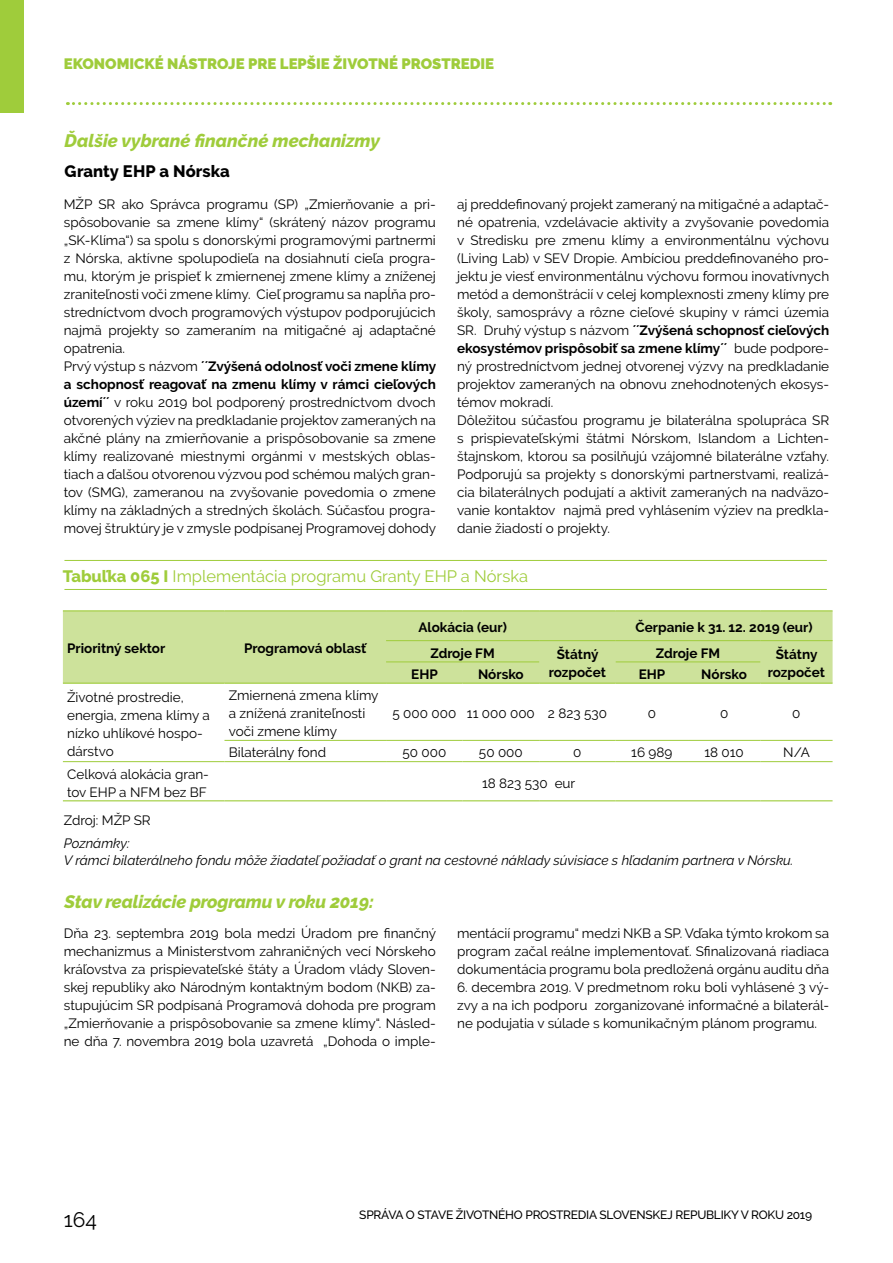
<style>
.page{position:relative;width:893px;height:1263px;background:#fff}
.page>*{position:absolute;margin:0;border:0;box-sizing:border-box;transform-origin:0 0}
.t1{font:21px "Raleway";color:#000}
.t2{font:italic 800 18px "Raleway";letter-spacing:-.01em;color:#9fcc3b}
.t3{font:16.5px "Raleway";color:#9fcc3b}
.t4{font:800 16.5px "Raleway";letter-spacing:.005em;color:#000}
.t5{font:900 15px "Raleway";color:#9fcc3b}
.t6{font:13.5px/18px "Raleway";color:#000}
.t7{font:700 13.5px/18px "Raleway";color:#000;text-align:center}
.t8{font:italic 13.5px/16.2px "Raleway";color:#000}
.t9{font:500 12px "Raleway";letter-spacing:-.02em;color:#000}
.s1{font-weight:700}
.s2{font-weight:800}
</style>
<div class="page">
<svg style="left:67px;top:102px;width:764px;height:3px"></svg>
<div style="left:0;top:0;width:23px;height:113px;background:#9fcc3b"></div>
<hr style="left:64px;top:560px;width:763px;height:1px;background:#9fcc3b">
<hr style="left:64px;top:589px;width:763px;height:1px;background:#9fcc3b">
<div style="left:63px;top:611px;width:770px;height:72px;background:#cde29b"></div>
<hr style="left:63px;top:610px;width:161px;height:1px;background:#9fcc3b">
<hr style="left:224px;top:610px;width:162px;height:1px;background:#9fcc3b">
<hr style="left:386px;top:610px;width:77px;height:1px;background:#9fcc3b">
<hr style="left:463px;top:610px;width:76px;height:1px;background:#9fcc3b">
<hr style="left:539px;top:610px;width:77px;height:1px;background:#9fcc3b">
<hr style="left:616px;top:610px;width:72px;height:1px;background:#9fcc3b">
<hr style="left:688px;top:610px;width:72px;height:1px;background:#9fcc3b">
<hr style="left:760px;top:610px;width:73px;height:1px;background:#9fcc3b">
<hr style="left:63px;top:683px;width:161px;height:1px;background:#9fcc3b">
<hr style="left:224px;top:683px;width:162px;height:1px;background:#9fcc3b">
<hr style="left:386px;top:683px;width:77px;height:1px;background:#9fcc3b">
<hr style="left:463px;top:683px;width:76px;height:1px;background:#9fcc3b">
<hr style="left:539px;top:683px;width:77px;height:1px;background:#9fcc3b">
<hr style="left:616px;top:683px;width:72px;height:1px;background:#9fcc3b">
<hr style="left:688px;top:683px;width:72px;height:1px;background:#9fcc3b">
<hr style="left:760px;top:683px;width:73px;height:1px;background:#9fcc3b">
<hr style="left:63px;top:800px;width:161px;height:1px;background:#9fcc3b">
<hr style="left:224px;top:800px;width:162px;height:1px;background:#9fcc3b">
<hr style="left:386px;top:800px;width:77px;height:1px;background:#9fcc3b">
<hr style="left:463px;top:800px;width:76px;height:1px;background:#9fcc3b">
<hr style="left:539px;top:800px;width:77px;height:1px;background:#9fcc3b">
<hr style="left:616px;top:800px;width:72px;height:1px;background:#9fcc3b">
<hr style="left:688px;top:800px;width:72px;height:1px;background:#9fcc3b">
<hr style="left:760px;top:800px;width:73px;height:1px;background:#9fcc3b">
<hr style="left:386px;top:640px;width:77px;height:1px;background:#9fcc3b">
<hr style="left:463px;top:640px;width:76px;height:1px;background:#9fcc3b">
<hr style="left:539px;top:640px;width:77px;height:1px;background:#9fcc3b">
<hr style="left:616px;top:640px;width:72px;height:1px;background:#9fcc3b">
<hr style="left:688px;top:640px;width:72px;height:1px;background:#9fcc3b">
<hr style="left:760px;top:640px;width:73px;height:1px;background:#9fcc3b">
<hr style="left:386px;top:662px;width:77px;height:1px;background:#9fcc3b">
<hr style="left:463px;top:662px;width:76px;height:1px;background:#9fcc3b">
<hr style="left:616px;top:662px;width:72px;height:1px;background:#9fcc3b">
<hr style="left:688px;top:662px;width:72px;height:1px;background:#9fcc3b">
<hr style="left:224px;top:740px;width:162px;height:1px;background:#9fcc3b">
<hr style="left:386px;top:740px;width:77px;height:1px;background:#9fcc3b">
<hr style="left:463px;top:740px;width:76px;height:1px;background:#9fcc3b">
<hr style="left:539px;top:740px;width:77px;height:1px;background:#9fcc3b">
<hr style="left:616px;top:740px;width:72px;height:1px;background:#9fcc3b">
<hr style="left:688px;top:740px;width:72px;height:1px;background:#9fcc3b">
<hr style="left:760px;top:740px;width:73px;height:1px;background:#9fcc3b">
<hr style="left:63px;top:761px;width:161px;height:1px;background:#9fcc3b">
<hr style="left:224px;top:761px;width:162px;height:1px;background:#9fcc3b">
<hr style="left:386px;top:761px;width:77px;height:1px;background:#9fcc3b">
<hr style="left:463px;top:761px;width:76px;height:1px;background:#9fcc3b">
<hr style="left:539px;top:761px;width:77px;height:1px;background:#9fcc3b">
<hr style="left:616px;top:761px;width:72px;height:1px;background:#9fcc3b">
<hr style="left:688px;top:761px;width:72px;height:1px;background:#9fcc3b">
<hr style="left:760px;top:761px;width:73px;height:1px;background:#9fcc3b">
<p class="t5" style="left:64px;top:55px;width:432px">EKONOMICKÉ NÁSTROJE PRE LEPŠIE ŽIVOTNÉ PROSTREDIE</p>
<h2 class="t2" style="left:65px;top:130px;width:317px">Ďalšie vybrané finančné mechanizmy</h2>
<p class="t4" style="left:65px;top:161px;width:167px">Granty EHP a Nórska</p>
<p class="t6" style="left:64px;top:195px;width:374px">MŽP SR ako Správca programu (SP) „Zmierňovanie a pri&shy;spôsobovanie sa zmene klímy“ (skrátený názov programu „SK-Klíma“) sa spolu s donorskými programovými partnermi z Nórska, aktívne spolupodieľa na dosiahnutí cieľa progra&shy;mu, ktorým je prispieť k zmiernenej zmene klímy a zníženej zraniteľnosti voči zmene klímy. Cieľ programu sa napĺňa pro&shy;stredníctvom dvoch programových výstupov podporujúcich najmä projekty so zameraním na mitigačné aj adaptačné opatrenia.<br>Prvý výstup s názvom <span class="s1">´´Zvýšená odolnosť voči zmene klímy a schopnosť reagovať na zmenu klímy v rámci cieľových území´´</span> v roku 2019 bol podporený prostredníctvom dvoch otvorených výziev na predkladanie projektov zameraných na akčné plány na zmierňovanie a prispôsobovanie sa zmene klímy realizované miestnymi orgánmi v mestských oblas&shy;tiach a ďalšou otvorenou výzvou pod schémou malých gran&shy;tov (SMG), zameranou na zvyšovanie povedomia o zmene klímy na základných a stredných školách. Súčasťou progra&shy;movej štruktúry je v zmysle podpísanej Programovej dohody</p>
<p class="t6" style="left:457px;top:195px;width:374px">aj preddefinovaný projekt zameraný na mitigačné a adaptač&shy;né opatrenia, vzdelávacie aktivity a zvyšovanie povedomia v Stredisku pre zmenu klímy a environmentálnu výchovu (Living Lab) v SEV Dropie. Ambíciou preddefinovaného pro&shy;jektu je viesť environmentálnu výchovu formou inovatívnych metód a demonštrácií v celej komplexnosti zmeny klímy pre školy, samosprávy a rôzne cieľové skupiny v rámci územia SR. Druhý výstup s názvom <span class="s1">´´Zvýšená schopnosť cieľových ekosystémov prispôsobiť sa zmene klímy´´</span> bude podpore&shy;ný prostredníctvom jednej otvorenej výzvy na predkladanie projektov zameraných na obnovu znehodnotených ekosys&shy;témov mokradí.<br>Dôležitou súčasťou programu je bilaterálna spolupráca SR s prispievateľskými štátmi Nórskom, Islandom a Lichten&shy;štajnskom, ktorou sa posilňujú vzájomné bilaterálne vzťahy.<br>Podporujú sa projekty s donorskými partnerstvami, realizá&shy;cia bilaterálnych podujatí a aktivít zameraných na nadväzo&shy;vanie kontaktov najmä pred vyhlásením výziev na predkla&shy;danie žiadostí o projekty.</p>
<p class="t3" style="left:63px;top:566px;width:467px"><span class="s2">Tabuľka 065 I</span> Implementácia programu Granty EHP a Nórska</p>
<p class="t7" style="left:67px;top:640px;width:100px">Prioritný sektor</p>
<p class="t7" style="left:244px;top:640px;width:124px">Programová oblasť</p>
<p class="t7" style="left:418px;top:618px;width:90px">Alokácia (eur)</p>
<p class="t7" style="left:636px;top:618px;width:179px">Čerpanie k 31. 12. 2019 (eur)</p>
<p class="t7" style="left:430px;top:644px;width:66px">Zdroje FM</p>
<p class="t7" style="left:549px;top:646px;width:59px">Štátný rozpočet</p>
<p class="t7" style="left:656px;top:644px;width:66px">Zdroje FM</p>
<p class="t7" style="left:776px;top:646px;width:43px">Štátny</p>
<p class="t7" style="left:411px;top:665px;width:28px">EHP</p>
<p class="t7" style="left:478px;top:665px;width:47px">Nórsko</p>
<p class="t7" style="left:639px;top:665px;width:28px">EHP</p>
<p class="t7" style="left:701px;top:665px;width:47px">Nórsko</p>
<p class="t7" style="left:768px;top:663px;width:59px">rozpočet</p>
<p class="t6" style="left:67px;top:688px;width:144px">Životné prostredie, energia, zmena klímy a nízko uhlíkové hospo&shy;dárstvo</p>
<p class="t6" style="left:229px;top:686px;width:151px">Zmiernená zmena klímy a znížená zraniteľnosti voči zmene klímy</p>
<p class="t6" style="left:392px;top:704px;width:216px">5 000 000 11 000 000 2 823 530</p>
<p class="t6" style="left:648px;top:704px;width:10px">0</p>
<p class="t6" style="left:720px;top:704px;width:10px">0</p>
<p class="t6" style="left:792px;top:704px;width:10px">0</p>
<p class="t6" style="left:229px;top:743px;width:99px">Bilaterálny fond</p>
<p class="t6" style="left:402px;top:743px;width:45px">50 000</p>
<p class="t6" style="left:479px;top:743px;width:45px">50 000</p>
<p class="t6" style="left:573px;top:743px;width:10px">0</p>
<p class="t6" style="left:631px;top:743px;width:43px">16 989</p>
<p class="t6" style="left:704px;top:743px;width:41px">18 010</p>
<p class="t6" style="left:783px;top:743px;width:28px">N/A</p>
<p class="t6" style="left:67px;top:765px;width:143px">Celková alokácia gran&shy;tov EHP a NFM bez BF</p>
<p class="t6" style="left:482px;top:774px;width:95px">18 823 530 eur</p>
<p class="t6" style="left:64px;top:811px;width:88px">Zdroj: MŽP SR</p>
<p class="t8" style="left:64px;top:835px;width:731px">Poznámky:<br>V rámci bilaterálneho fondu môže žiadateľ požiadať o grant na cestovné náklady súvisiace s hľadaním partnera v Nórsku.</p>
<h2 class="t2" style="left:65px;top:892px;width:311px">Stav realizácie programu v roku 2019:</h2>
<p class="t6" style="left:64px;top:924px;width:374px;text-align:justify">Dňa 23. septembra 2019 bola medzi Úradom pre finančný mechanizmus a Ministerstvom zahraničných vecí Nórskeho kráľovstva za prispievateľské štáty a Úradom vlády Sloven&shy;skej republiky ako Národným kontaktným bodom (NKB) za&shy;stupujúcim SR podpísaná Programová dohoda pre program „Zmierňovanie a prispôsobovanie sa zmene klímy“. Násled&shy;ne dňa 7. novembra 2019 bola uzavretá „Dohoda o imple-</p>
<p class="t6" style="left:457px;top:924px;width:374px;text-align:justify">mentácií programu“ medzi NKB a SP. Vďaka týmto krokom sa program začal reálne implementovať. Sfinalizovaná riadiaca dokumentácia programu bola predložená orgánu auditu dňa</p>
<p class="t6" style="left:457px;top:978px;width:374px;text-align:justify">6. decembra 2019. V predmetnom roku boli vyhlásené 3 vý&shy;zvy a na ich podporu zorganizované informačné a bilaterál&shy;ne podujatia v súlade s komunikačným plánom programu.</p>
<h1 class="t1" style="left:64px;top:1208px;width:35px">164</h1>
<p class="t9" style="left:359px;top:1208px;width:454px">SPRÁVA O STAVE ŽIVOTNÉHO PROSTREDIA SLOVENSKEJ REPUBLIKY V ROKU 2019</p>
</div>
